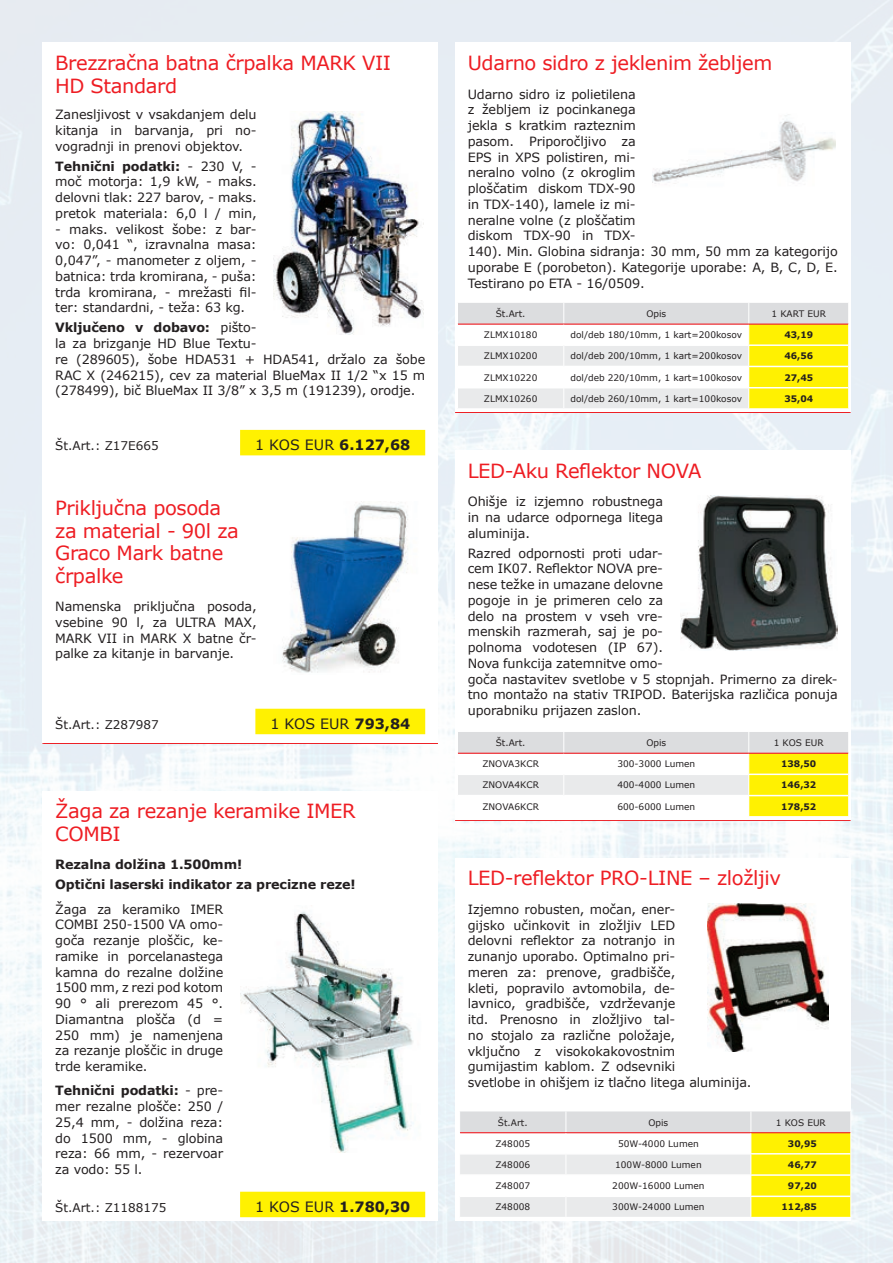
<style>
.page{position:relative;width:893px;height:1263px;background:#fff}
.page>*{position:absolute;margin:0;border:0;box-sizing:border-box;transform-origin:0 0}
.naslov_artikla2{font:19.5px/22.5px "Verdana";letter-spacing:-.02em;color:#ee1d23}
.šifra_artikla2{font:700 14.25px "Verdana";color:#231f20}
.šifra_artikla2-2{font:14.25px "Verdana";color:#231f20}
.opis_artikla2{font:12.75px/15.8px "Verdana";letter-spacing:-.01em;color:#231f20;text-align:justify}
.opis_artikla2-2{font:700 12.75px "Verdana";letter-spacing:-.01em;color:#231f20}
.šifra_artikla2-3{font:12px "Verdana";color:#231f20}
.tablica_body_lijevo{font:9px "Verdana";color:#231f20}
.tablica_cijena{font:700 9px "Verdana";color:#231f20}
.tablica-glava{font:9px "Verdana";color:#231f20}
.s1{font-weight:700}
.s2{font-weight:400}
</style>
<div class="page">
<img style="left:0;top:0;width:893px;height:1263px">
<div style="left:43px;top:43px;width:395px;height:700px;background:#fff"></div>
<div style="left:240px;top:430px;width:185px;height:25px;background:#fff101"></div>
<div style="left:255px;top:709px;width:170px;height:25px;background:#fff101"></div>
<div style="left:43px;top:791px;width:395px;height:429px;background:#fff"></div>
<div style="left:240px;top:1192px;width:185px;height:25px;background:#fff101"></div>
<div style="left:455px;top:43px;width:395px;height:369px;background:#fff"></div>
<div style="left:455px;top:450px;width:395px;height:370px;background:#fff"></div>
<div style="left:455px;top:858px;width:395px;height:362px;background:#fff"></div>
<img style="left:274px;top:111px;width:149px;height:223px">
<img style="left:240px;top:911px;width:174px;height:241px">
<img style="left:653px;top:114px;width:183px;height:70px">
<img style="left:680px;top:496px;width:158px;height:154px">
<img style="left:707px;top:903px;width:121px;height:149px">
<img style="left:282px;top:501px;width:126px;height:172px">
<svg style="left:457px;top:303px;width:392px;height:106px"></svg>
<svg style="left:458px;top:732px;width:391px;height:85px"></svg>
<hr style="left:751px;top:1217px;width:100px;height:1px;background:#fff">
<svg style="left:460px;top:1111px;width:391px;height:106px"></svg>
<p class="naslov_artikla2" style="left:55px;top:52px;width:337px">Brezzračna batna črpalka MARK VII<br>HD Standard</p>
<p class="opis_artikla2" style="left:55px;top:106px;width:203px">Zanesljivost v vsakdanjem delu kitanja in barvanja, pri no&shy;vogradnji in prenovi objektov.</p>
<p class="opis_artikla2" style="left:55px;top:158px;width:203px"><span class="s1">Tehnični podatki:</span> - 230 V, - moč motorja: 1,9 kW, - maks. delovni tlak: 227 barov, - maks. pretok materiala: 6,0 l / min,</p>
<p class="opis_artikla2" style="left:55px;top:221px;width:203px">- maks. velikost šobe: z bar&shy;vo: 0,041 “, izravnalna masa:<br>0,047”, - manometer z oljem, - batnica: trda kromirana, - puša: trda kromirana, - mrežasti fil&shy;ter: standardni, - teža: 63 kg.</p>
<p class="opis_artikla2" style="left:55px;top:320px;width:371px;text-align:left"><span class="s1">Vključeno v dobavo:</span> pišto-<br>la za brizganje HD Blue Textu-<br>re (289605), šobe HDA531 + HDA541, držalo za šobe RAC X (246215), cev za material BlueMax II 1/2 “x 15 m (278499), bič BlueMax II 3/8” x 3,5 m (191239), orodje.</p>
<p class="šifra_artikla2-3" style="left:55px;top:437px;width:105px">Št.Art.: Z17E665</p>
<p class="šifra_artikla2" style="left:255px;top:435px;width:157px"><span class="s2">1 KOS EUR</span> 6.127,68</p>
<p class="naslov_artikla2" style="left:55px;top:497px;width:185px">Priključna posoda za material - 90l za<br>Graco Mark batne črpalke</p>
<p class="opis_artikla2" style="left:55px;top:598px;width:203px">Namenska priključna posoda, vsebine 90 l, za ULTRA MAX, MARK VII in MARK X batne čr&shy;palke za kitanje in barvanje.</p>
<p class="šifra_artikla2-3" style="left:55px;top:716px;width:105px">Št.Art.: Z287987</p>
<p class="šifra_artikla2-2" style="left:270px;top:714px;width:141px">1 KOS EUR <span class="s1">793,84</span></p>
<p class="naslov_artikla2" style="left:55px;top:800px;width:302px">Žaga za rezanje keramike IMER<br>COMBI</p>
<p class="opis_artikla2-2" style="left:55px;top:856px;width:188px">Rezalna dolžina 1.500mm!</p>
<p class="opis_artikla2-2" style="left:55px;top:876px;width:302px">Optični laserski indikator za precizne reze!</p>
<p class="opis_artikla2" style="left:55px;top:901px;width:169px">Žaga za keramiko IMER COMBI 250-1500 VA omo&shy;goča rezanje ploščic, ke&shy;ramike in porcelanastega kamna do rezalne dolžine 1500 mm, z rezi pod kotom 90 ° ali prerezom 45 °.<br>Diamantna plošča (d = 250 mm) je namenjena za rezanje ploščic in druge trde keramike.</p>
<p class="opis_artikla2" style="left:55px;top:1083px;width:170px"><span class="s1">Tehnični podatki:</span> - pre&shy;mer rezalne plošče: 250 / 25,4 mm, - dolžina reza: do 1500 mm, - globina reza: 66 mm, - rezervoar za vodo: 55 l.</p>
<p class="šifra_artikla2-3" style="left:55px;top:1199px;width:113px">Št.Art.: Z1188175</p>
<p class="šifra_artikla2" style="left:255px;top:1197px;width:157px"><span class="s2">1 KOS EUR</span> 1.780,30</p>
<p class="naslov_artikla2" style="left:468px;top:52px;width:306px">Udarno sidro z jeklenim žebljem</p>
<p class="opis_artikla2" style="left:468px;top:86px;width:371px;text-align:left">Udarno sidro iz polietilena<br>z žebljem iz pocinkanega<br>jekla s kratkim razteznim<br>pasom. Priporočljivo za<br>EPS in XPS polistiren, mi-<br>neralno volno (z okroglim<br>ploščatim diskom TDX-90<br>in TDX-140), lamele iz mi-<br>neralne volne (z ploščatim<br>diskom TDX-90 in TDX-<br>140). Min. Globina sidranja: 30 mm, 50 mm za kategorijo uporabe E (porobeton). Kategorije uporabe: A, B, C, D, E.<br>Testirano po ETA - 16/0509.</p>
<p class="tablica-glava" style="left:496px;top:307px;width:31px">Št.Art.</p>
<p class="tablica-glava" style="left:646px;top:307px;width:21px">Opis</p>
<p class="tablica-glava" style="left:771px;top:307px;width:56px">1 KART EUR</p>
<p class="tablica_body_lijevo" style="left:484px;top:329px;width:55px">ZLMX10180</p>
<p class="tablica_body_lijevo" style="left:570px;top:329px;width:173px">dol/deb 180/10mm, 1 kart=200kosov</p>
<p class="tablica_cijena" style="left:784px;top:328px;width:30px">43,19</p>
<p class="tablica_body_lijevo" style="left:484px;top:350px;width:55px">ZLMX10200</p>
<p class="tablica_body_lijevo" style="left:570px;top:350px;width:173px">dol/deb 200/10mm, 1 kart=200kosov</p>
<p class="tablica_cijena" style="left:784px;top:350px;width:30px">46,56</p>
<p class="tablica_body_lijevo" style="left:484px;top:371px;width:55px">ZLMX10220</p>
<p class="tablica_body_lijevo" style="left:570px;top:371px;width:173px">dol/deb 220/10mm, 1 kart=100kosov</p>
<p class="tablica_cijena" style="left:784px;top:371px;width:30px">27,45</p>
<p class="tablica_body_lijevo" style="left:484px;top:392px;width:55px">ZLMX10260</p>
<p class="tablica_body_lijevo" style="left:570px;top:392px;width:173px">dol/deb 260/10mm, 1 kart=100kosov</p>
<p class="tablica_cijena" style="left:784px;top:392px;width:30px">35,04</p>
<p class="naslov_artikla2" style="left:468px;top:459px;width:235px">LED-Aku Reflektor NOVA</p>
<p class="opis_artikla2" style="left:468px;top:493px;width:197px">Ohišje iz izjemno robustnega in na udarce odpornega litega aluminija.</p>
<p class="opis_artikla2" style="left:468px;top:545px;width:371px;text-align:left">Razred odpornosti proti udar-<br>cem IK07. Reflektor NOVA pre-<br>nese težke in umazane delovne<br>pogoje in je primeren celo za<br>delo na prostem v vseh vre-<br>menskih razmerah, saj je po-<br>polnoma vodotesen (IP 67).<br>Nova funkcija zatemnitve omo-<br>goča nastavitev svetlobe v 5 stopnjah. Primerno za direk&shy;tno montažo na stativ TRIPOD. Baterijska različica ponuja uporabniku prijazen zaslon.</p>
<p class="tablica-glava" style="left:496px;top:737px;width:31px">Št.Art.</p>
<p class="tablica-glava" style="left:646px;top:737px;width:21px">Opis</p>
<p class="tablica-glava" style="left:774px;top:737px;width:51px">1 KOS EUR</p>
<p class="tablica_body_lijevo" style="left:482px;top:758px;width:58px">ZNOVA3KCR</p>
<p class="tablica_body_lijevo" style="left:617px;top:758px;width:79px">300-3000 Lumen</p>
<p class="tablica_cijena" style="left:781px;top:757px;width:37px">138,50</p>
<p class="tablica_body_lijevo" style="left:482px;top:779px;width:58px">ZNOVA4KCR</p>
<p class="tablica_body_lijevo" style="left:617px;top:779px;width:79px">400-4000 Lumen</p>
<p class="tablica_cijena" style="left:781px;top:779px;width:37px">146,32</p>
<p class="tablica_body_lijevo" style="left:482px;top:800px;width:58px">ZNOVA6KCR</p>
<p class="tablica_body_lijevo" style="left:617px;top:800px;width:79px">600-6000 Lumen</p>
<p class="tablica_cijena" style="left:781px;top:800px;width:37px">178,52</p>
<p class="naslov_artikla2" style="left:468px;top:867px;width:315px">LED-reflektor PRO-LINE – zložljiv</p>
<p class="opis_artikla2" style="left:468px;top:901px;width:285px;text-align:left">Izjemno robusten, močan, ener-<br>gijsko učinkovit in zložljiv LED<br>delovni reflektor za notranjo in<br>zunanjo uporabo. Optimalno pri-<br>meren za: prenove, gradbišče,<br>kleti, popravilo avtomobila, de-<br>lavnico, gradbišče, vzdrževanje<br>itd. Prenosno in zložljivo tal-<br>no stojalo za različne položaje,<br>vključno z visokokakovostnim<br>gumijastim kablom. Z odsevniki<br>svetlobe in ohišjem iz tlačno litega aluminija.</p>
<p class="tablica-glava" style="left:498px;top:1116px;width:31px">Št.Art.</p>
<p class="tablica-glava" style="left:648px;top:1116px;width:21px">Opis</p>
<p class="tablica-glava" style="left:776px;top:1116px;width:51px">1 KOS EUR</p>
<p class="tablica_body_lijevo" style="left:495px;top:1137px;width:36px">Z48005</p>
<p class="tablica_body_lijevo" style="left:618px;top:1137px;width:82px">50W-4000 Lumen</p>
<p class="tablica_cijena" style="left:788px;top:1137px;width:30px">30,95</p>
<p class="tablica_body_lijevo" style="left:495px;top:1158px;width:36px">Z48006</p>
<p class="tablica_body_lijevo" style="left:615px;top:1158px;width:88px">100W-8000 Lumen</p>
<p class="tablica_cijena" style="left:788px;top:1158px;width:30px">46,77</p>
<p class="tablica_body_lijevo" style="left:495px;top:1180px;width:36px">Z48007</p>
<p class="tablica_body_lijevo" style="left:612px;top:1180px;width:94px">200W-16000 Lumen</p>
<p class="tablica_cijena" style="left:788px;top:1179px;width:30px">97,20</p>
<p class="tablica_body_lijevo" style="left:495px;top:1201px;width:36px">Z48008</p>
<p class="tablica_body_lijevo" style="left:612px;top:1201px;width:94px">300W-24000 Lumen</p>
<p class="tablica_cijena" style="left:782px;top:1201px;width:37px">112,85</p>
</div>
